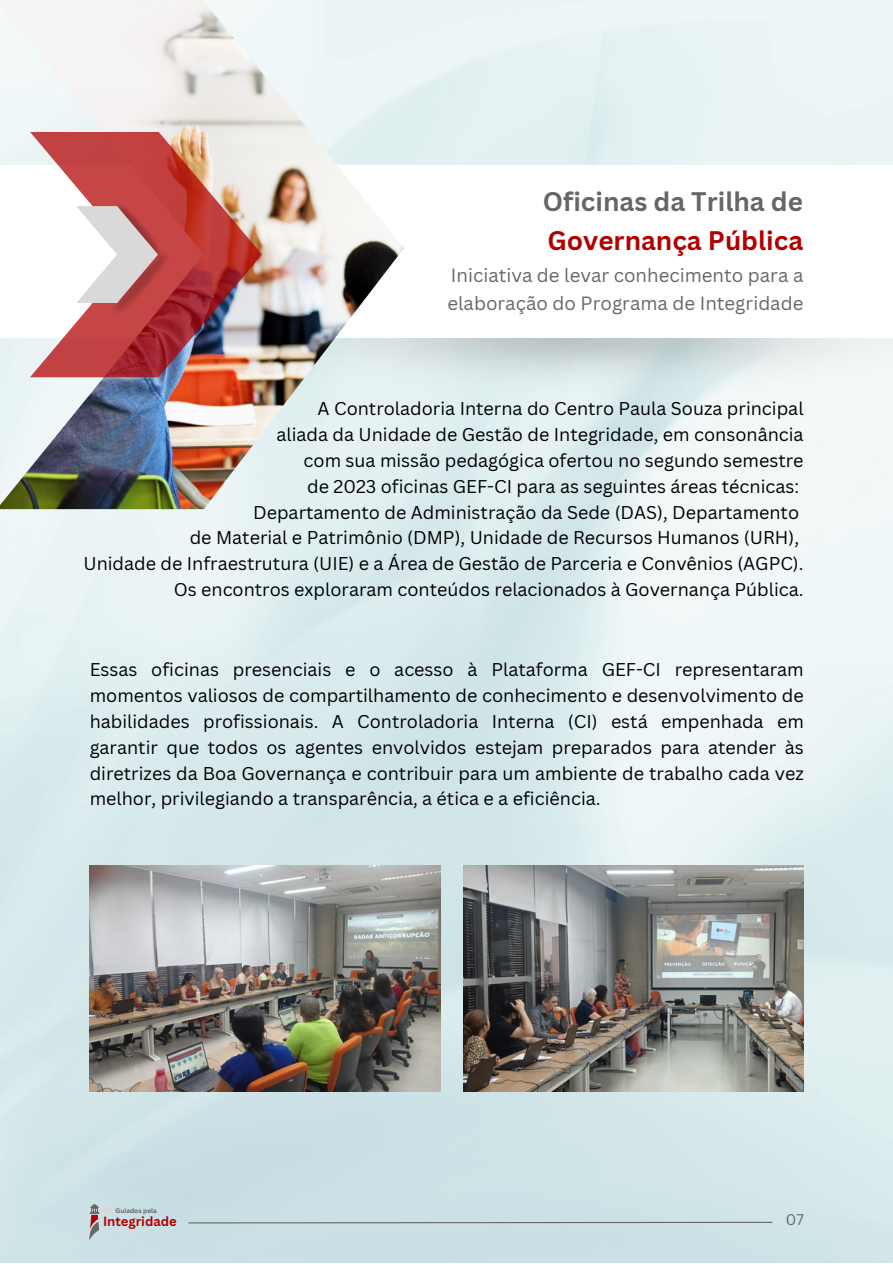
<style>
.page{position:relative;width:893px;height:1264px;background:#fff}
.page>*{position:absolute;margin:0;border:0;box-sizing:border-box;transform-origin:0 0}
.t1{font:700 26.1px/39.3px "Canva Sans";color:#666}
.t2{font:18.6px/28px "Canva Sans";color:#666}
.t3{font:18px/25.8px "Canva Sans";color:#000;text-align:justify}
.t4{font:15px "Canva Sans";color:#666}
.t5{font:700 13.05px "Canva Sans";color:#b20000}
.t6{font:700 6.45px "Canva Sans";color:#666}
.s1{color:#b20000}
</style>
<div class="page">
<img style="left:0;top:0;width:892px;height:1262px">
<img style="left:404px;top:338px;width:488px;height:73px">
<div style="left:0;top:165px;width:892px;height:173px;background:#fff"></div>
<img style="left:0;top:0;width:404px;height:509px">
<img style="left:30px;top:132px;width:232px;height:245px">
<img style="left:104px;top:245px;width:70px;height:75px">
<img style="left:111px;top:199px;width:56px;height:66px">
<svg style="left:76px;top:206px;width:82px;height:97px"></svg>
<img style="left:89px;top:865px;width:351px;height:226px">
<img style="left:464px;top:865px;width:339px;height:226px">
<svg style="left:89px;top:1204px;width:24px;height:36px"></svg>
<svg style="left:187px;top:1221px;width:586px;height:2px"></svg>
<p class="t1" style="left:543px;top:181px;width:262px">Oficinas da Trilha de<br><span class="s1">Governança Pública</span></p>
<p class="t2" style="left:447px;top:260px;width:357px">Iniciativa de levar conhecimento para a elaboração do Programa de Integridade</p>
<p class="t3" style="left:317px;top:395px;width:487px">A Controladoria Interna do Centro Paula Souza principal</p>
<p class="t3" style="left:276px;top:421px;width:528px">aliada da Unidade de Gestão de Integridade, em consonância</p>
<p class="t3" style="left:303px;top:447px;width:501px">com sua missão pedagógica ofertou no segundo semestre</p>
<p class="t3" style="left:307px;top:473px;width:493px">de 2023 oficinas GEF-CI para as seguintes áreas técnicas:</p>
<p class="t3" style="left:253px;top:498px;width:547px">Departamento de Administração da Sede (DAS), Departamento</p>
<p class="t3" style="left:190px;top:524px;width:611px">de Material e Patrimônio (DMP), Unidade de Recursos Humanos (URH),</p>
<p class="t3" style="left:83px;top:550px;width:721px">Unidade de Infraestrutura (UIE) e a Área de Gestão de Parceria e Convênios (AGPC).</p>
<p class="t3" style="left:174px;top:576px;width:631px">Os encontros exploraram conteúdos relacionados à Governança Pública.</p>
<p class="t3" style="left:90px;top:656px;width:715px">Essas oficinas presenciais e o acesso à Plataforma GEF-CI representaram momentos valiosos de compartilhamento de conhecimento e desenvolvimento de habilidades profissionais. A Controladoria Interna (CI) está empenhada em garantir que todos os agentes envolvidos estejam preparados para atender às diretrizes da Boa Governança e contribuir para um ambiente de trabalho cada vez melhor, privilegiando a transparência, a ética e a eficiência.</p>
<p class="t6" style="left:116px;top:1205px;width:43px">Guiados pela</p>
<p class="t5" style="left:103px;top:1211px;width:75px">Integridade</p>
<p class="t4" style="left:785px;top:1209px;width:19px">07</p>
</div>
